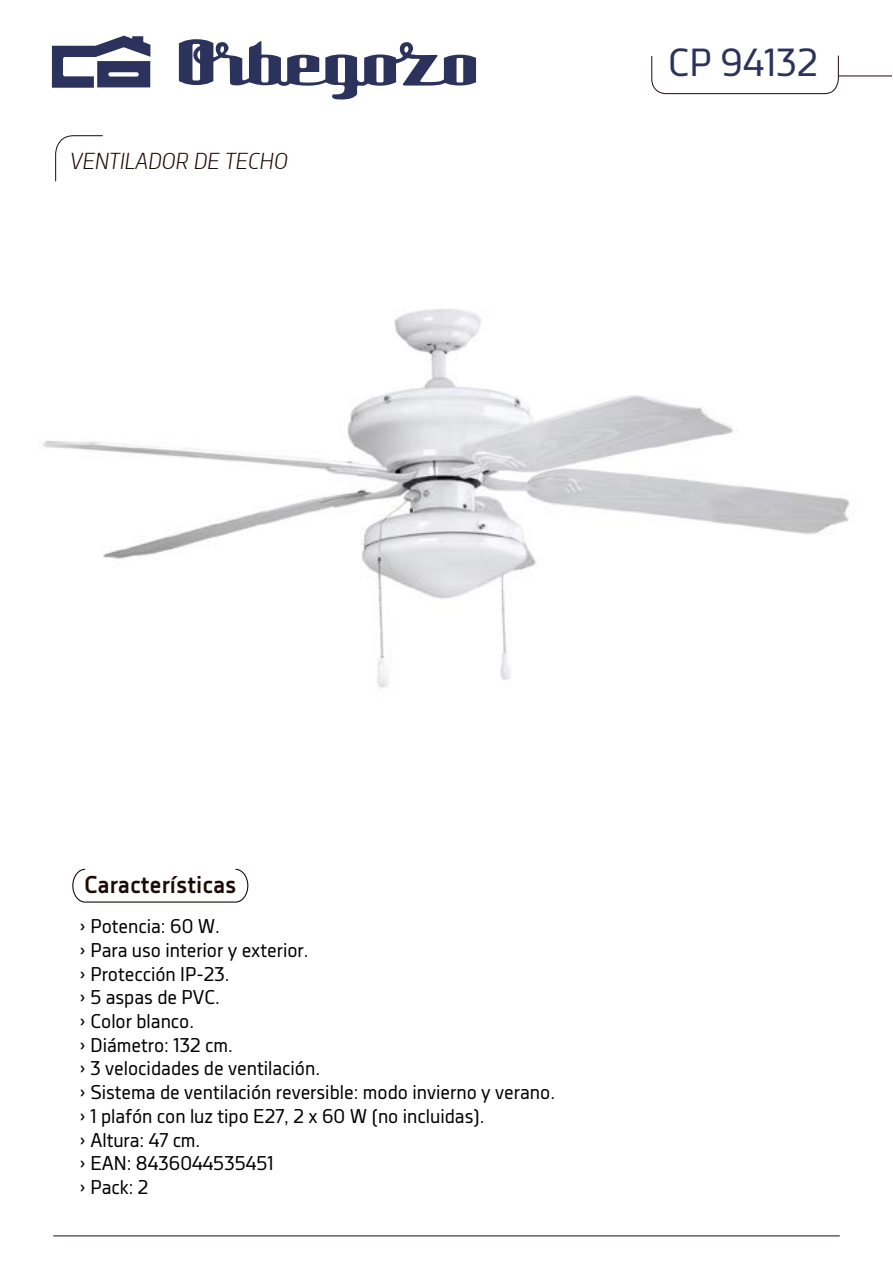
<style>
.page{position:relative;width:893px;height:1263px;background:#fff}
.page>*{position:absolute;margin:0;border:0;box-sizing:border-box;transform-origin:0 0}
.t1{font:39px "Decima Nova";color:#2b325b}
.t2{font:700 24.15px "Decima Nova";color:#1c0a05}
.t3{font:italic 300 22.5px "Decima Nova";color:#1c0a05}
.t4{font:19.8px/23.7px "Decima Nova";color:#000}
</style>
<div class="page">
<img style="left:43px;top:309px;width:807px;height:379px">
<hr style="left:53px;top:1235px;width:787px;height:1px;background:#1c0a05">
<hr style="left:839px;top:76px;width:53px;height:1px;background:#1c0a05">
<svg style="left:651px;top:55px;width:188px;height:39px"></svg>
<svg style="left:55px;top:135px;width:48px;height:47px"></svg>
<svg style="left:52px;top:36px;width:98px;height:52px"></svg>
<svg style="left:179px;top:39px;width:297px;height:61px"></svg>
<svg style="left:72px;top:869px;width:176px;height:34px"></svg>
<p class="t3" style="left:70px;top:148px;width:219px">VENTILADOR DE TECHO</p>
<h1 class="t1" style="left:668px;top:40px;width:151px">CP 94132</h1>
<p class="t2" style="left:84px;top:871px;width:154px">Características</p>
<p class="t4" style="left:79px;top:914px;width:477px">› Potencia: 60 W.<br>› Para uso interior y exterior.<br>› Protección IP-23.<br>› 5 aspas de PVC.<br>› Color blanco.<br>› Diámetro: 132 cm.<br>› 3 velocidades de ventilación.<br>› Sistema de ventilación reversible: modo invierno y verano. › 1 plafón con luz tipo E27, 2 x 60 W (no incluidas).<br>› Altura: 47 cm.<br>› EAN: 8436044535451<br>› Pack: 2</p>
</div>
